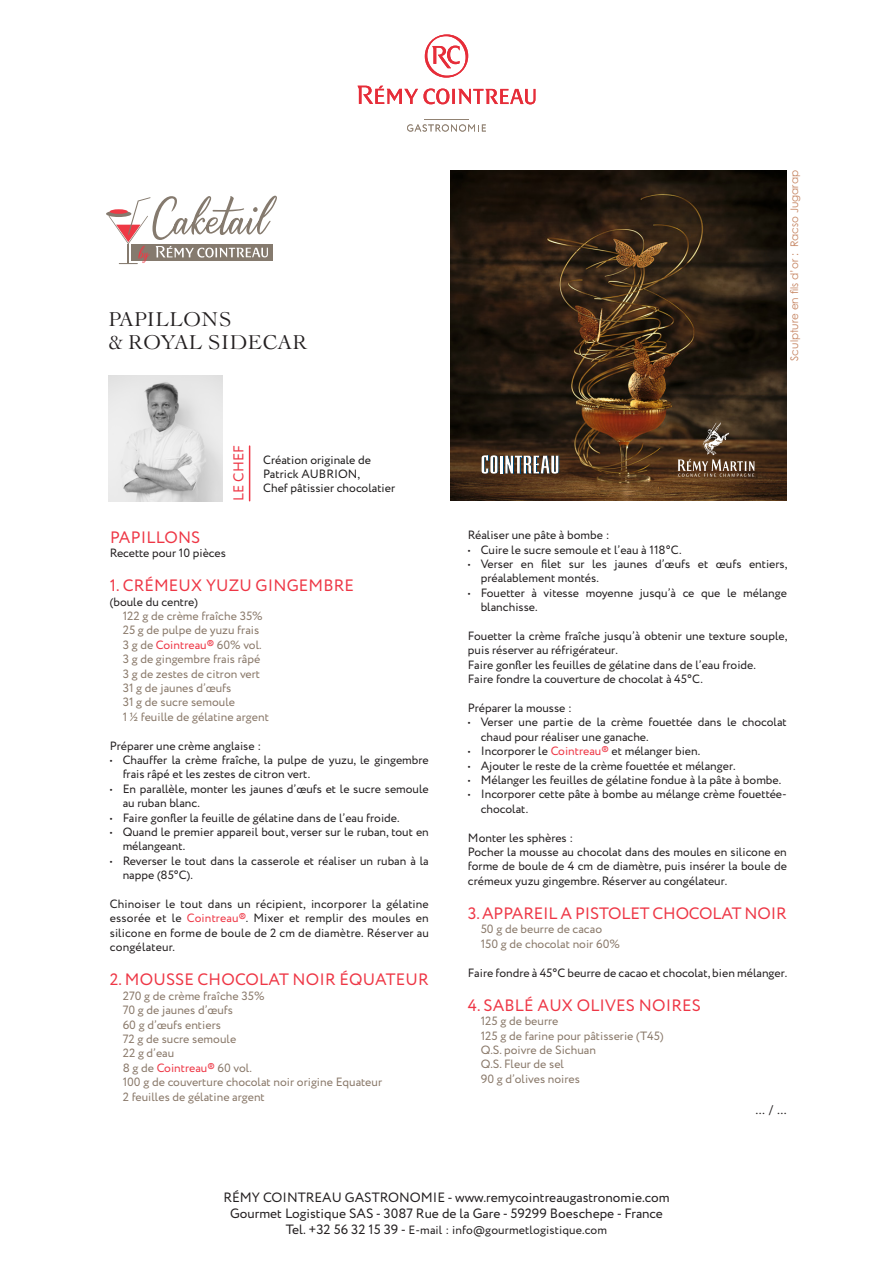
<style>
.page{position:relative;width:893px;height:1263px;background:#fff}
.page>*{position:absolute;margin:0;border:0;box-sizing:border-box;transform-origin:0 0}
.TITRE_RECETTE{font:19.5px "Le Cochin BQ";letter-spacing:.01em;color:#231f20}
.TITRE_PARAGRAPHE{font:16.5px "Circe";letter-spacing:.01em;color:#ee3645}
.TITRE_PARAGRAPHE-2{font:16.5px "Circe";letter-spacing:-.01em;color:#ee3645}
.TITRE_PARAGRAPHE-3{font:14.25px "Circe";letter-spacing:.01em;color:#ee3645}
.t1{font:13.5px/16.2px "Circe";color:#231f20;text-align:center}
.TEXTE{font:12px/14.4px "Circe";color:#231f20}
.INGREDIENTS{font:12px "Circe";color:#897869}
.CHEF{font:12px "Circe";color:#1e1c1c}
.adresse{font:12px "Century Gothic Pro";color:#231f20}
.adresse-2{font:10.5px "Century Gothic Pro";color:#c4825e}
.s1{color:#ee3645}
.s2{font-size:13.5px}
</style>
<div class="page">
<svg style="left:358px;top:86px;width:177px;height:18px"></svg>
<svg style="left:425px;top:34px;width:43px;height:44px"></svg>
<hr style="left:424px;top:119px;width:45px;height:1px;background:#918273">
<svg style="left:407px;top:124px;width:79px;height:8px"></svg>
<hr style="left:249px;top:446px;width:1px;height:55px;background:#ee3645">
<img style="left:108px;top:375px;width:115px;height:126px">
<svg style="left:109px;top:196px;width:168px;height:68px"></svg>
<img style="left:451px;top:170px;width:336px;height:330px">
<svg style="left:678px;top:423px;width:77px;height:54px;background:#604b38"></svg>
<svg style="left:482px;top:455px;width:77px;height:19px"></svg>
<p class="TITRE_RECETTE" style="left:108px;top:307px;width:125px">PAPILLONS</p>
<p class="TITRE_RECETTE" style="left:108px;top:330px;width:200px">&amp; ROYAL SIDECAR</p>
<p class="TITRE_PARAGRAPHE-3" style="left:229px;top:501px;width:58px;rotate:-90deg">LE CHEF</p>
<p class="CHEF" style="left:263px;top:452px;width:109px">Création originale de</p>
<p class="CHEF" style="left:263px;top:466px;width:98px">Patrick AUBRION,</p>
<p class="CHEF" style="left:263px;top:480px;width:133px">Chef pâtissier chocolatier</p>
<p class="TITRE_PARAGRAPHE" style="left:110px;top:526px;width:92px">PAPILLONS</p>
<p class="TEXTE" style="left:110px;top:546px;width:118px">Recette pour 10 pièces</p>
<p class="TITRE_PARAGRAPHE" style="left:110px;top:575px;width:246px">1. CRÉMEUX YUZU GINGEMBRE</p>
<p class="TEXTE" style="left:110px;top:595px;width:90px">(boule du centre)</p>
<p class="INGREDIENTS" style="left:123px;top:608px;width:142px">122 g de crème fraîche 35%</p>
<p class="INGREDIENTS" style="left:123px;top:622px;width:138px">25 g de pulpe de yuzu frais</p>
<p class="INGREDIENTS" style="left:123px;top:637px;width:141px">3 g de <span class="s1">Cointreau®</span> 60% vol.</p>
<p class="INGREDIENTS" style="left:123px;top:651px;width:139px">3 g de gingembre frais râpé</p>
<p class="INGREDIENTS" style="left:123px;top:665px;width:139px">3 g de zestes de citron vert</p>
<p class="INGREDIENTS" style="left:123px;top:680px;width:110px">31 g de jaunes d’œufs</p>
<p class="INGREDIENTS" style="left:123px;top:694px;width:114px">31 g de sucre semoule</p>
<p class="INGREDIENTS" style="left:123px;top:709px;width:148px">1 ½ feuille de gélatine argent</p>
<p class="TEXTE" style="left:110px;top:739px;width:153px">Préparer une crème anglaise :</p>
<p class="TEXTE" style="left:123px;top:753px;width:308px;text-indent:-13px">• Chauffer la crème fraîche, la pulpe de yuzu, le gingembre frais râpé et les zestes de citron vert.</p>
<p class="TEXTE" style="left:123px;top:782px;width:308px;text-indent:-13px">• En parallèle, monter les jaunes d’œufs et le sucre semoule au ruban blanc.</p>
<p class="TEXTE" style="left:110px;top:811px;width:291px">• Faire gonfler la feuille de gélatine dans de l’eau froide.</p>
<p class="TEXTE" style="left:123px;top:825px;width:308px;text-indent:-13px">• Quand le premier appareil bout, verser sur le ruban, tout en mélangeant.</p>
<p class="TEXTE" style="left:123px;top:854px;width:308px;text-indent:-13px">• Reverser le tout dans la casserole et réaliser un ruban à la nappe (85°C).</p>
<p class="TEXTE" style="left:110px;top:897px;width:320px;text-align:justify">Chinoiser le tout dans un récipient, incorporer la gélatine essorée et le <span class="s1">Cointreau®</span>. Mixer et remplir des moules en silicone en forme de boule de 2 cm de diamètre. Réserver au congélateur.</p>
<p class="TITRE_PARAGRAPHE" style="left:110px;top:969px;width:320px">2. MOUSSE CHOCOLAT NOIR ÉQUATEUR</p>
<p class="INGREDIENTS" style="left:123px;top:988px;width:143px">270 g de crème fraîche 35%</p>
<p class="INGREDIENTS" style="left:123px;top:1002px;width:112px">70 g de jaunes d’œufs</p>
<p class="INGREDIENTS" style="left:123px;top:1016px;width:100px">60 g d’œufs entiers</p>
<p class="INGREDIENTS" style="left:123px;top:1031px;width:115px">72 g de sucre semoule</p>
<p class="INGREDIENTS" style="left:123px;top:1045px;width:53px">22 g d’eau</p>
<p class="INGREDIENTS" style="left:123px;top:1060px;width:131px">8 g de <span class="s1">Cointreau®</span> 60 vol.</p>
<p class="INGREDIENTS" style="left:123px;top:1074px;width:261px">100 g de couverture chocolat noir origine Equateur</p>
<p class="INGREDIENTS" style="left:123px;top:1088px;width:144px">2 feuilles de gélatine argent</p>
<p class="adresse-2" style="left:788px;top:361px;width:192px;rotate:-90deg">Sculpture en fils d’or : Racso Jugarap</p>
<p class="TEXTE" style="left:468px;top:528px;width:143px">Réaliser une pâte à bombe :</p>
<p class="TEXTE" style="left:468px;top:543px;width:215px">• Cuire le sucre semoule et l’eau à 118°C.</p>
<p class="TEXTE" style="left:481px;top:557px;width:308px;text-indent:-13px">• Verser en filet sur les jaunes d’œufs et œufs entiers, préalablement montés.</p>
<p class="TEXTE" style="left:481px;top:586px;width:308px;text-indent:-13px">• Fouetter à vitesse moyenne jusqu’à ce que le mélange blanchisse.</p>
<p class="TEXTE" style="left:468px;top:629px;width:321px">Fouetter la crème fraîche jusqu’à obtenir une texture souple, puis réserver au réfrigérateur.</p>
<p class="TEXTE" style="left:468px;top:658px;width:290px">Faire gonfler les feuilles de gélatine dans de l’eau froide.</p>
<p class="TEXTE" style="left:468px;top:672px;width:236px">Faire fondre la couverture de chocolat à 45°C.</p>
<p class="TEXTE" style="left:468px;top:701px;width:106px">Préparer la mousse :</p>
<p class="TEXTE" style="left:481px;top:715px;width:308px;text-indent:-13px">• Verser une partie de la crème fouettée dans le chocolat chaud pour réaliser une ganache.</p>
<p class="TEXTE" style="left:468px;top:744px;width:234px">• Incorporer le <span class="s1">Cointreau®</span> et mélanger bien.</p>
<p class="TEXTE" style="left:468px;top:759px;width:269px">• Ajouter le reste de la crème fouettée et mélanger.</p>
<p class="TEXTE" style="left:468px;top:773px;width:315px">• Mélanger les feuilles de gélatine fondue à la pâte à bombe.</p>
<p class="TEXTE" style="left:481px;top:787px;width:308px;text-indent:-13px">• Incorporer cette pâte à bombe au mélange crème fouettée&shy;chocolat.</p>
<p class="TEXTE" style="left:468px;top:831px;width:107px">Monter les sphères :</p>
<p class="TEXTE" style="left:468px;top:845px;width:320px;text-align:justify">Pocher la mousse au chocolat dans des moules en silicone en forme de boule de 4 cm de diamètre, puis insérer la boule de crémeux yuzu gingembre. Réserver au congélateur.</p>
<p class="TITRE_PARAGRAPHE-2" style="left:468px;top:902px;width:320px">3. APPAREIL A PISTOLET CHOCOLAT NOIR</p>
<p class="INGREDIENTS" style="left:481px;top:921px;width:123px">50 g de beurre de cacao</p>
<p class="INGREDIENTS" style="left:481px;top:936px;width:141px">150 g de chocolat noir 60%</p>
<p class="TEXTE" style="left:468px;top:966px;width:321px">Faire fondre à 45°C beurre de cacao et chocolat, bien mélanger.</p>
<p class="TITRE_PARAGRAPHE" style="left:468px;top:994px;width:234px">4. SABLÉ AUX OLIVES NOIRES</p>
<p class="INGREDIENTS" style="left:481px;top:1013px;width:79px">125 g de beurre</p>
<p class="INGREDIENTS" style="left:481px;top:1027px;width:184px">125 g de farine pour pâtisserie (T45)</p>
<p class="INGREDIENTS" style="left:481px;top:1042px;width:117px">Q.S. poivre de Sichuan</p>
<p class="INGREDIENTS" style="left:481px;top:1056px;width:85px">Q.S. Fleur de sel</p>
<p class="INGREDIENTS" style="left:481px;top:1071px;width:101px">90 g d’olives noires</p>
<p class="adresse" style="left:755px;top:1103px;width:33px">... / ...</p>
<p class="t1" style="left:223px;top:1189px;width:448px">RÉMY COINTREAU GASTRONOMIE - www.remycointreaugastronomie.com<br>Gourmet Logistique SAS - 3087 Rue de la Gare - 59299 Boeschepe - France</p>
<p class="TEXTE" style="left:286px;top:1223px;width:322px"><span class="s2">Tel. +32 56 32 15 39 -</span> E-mail : info@gourmetlogistique.com</p>
</div>
